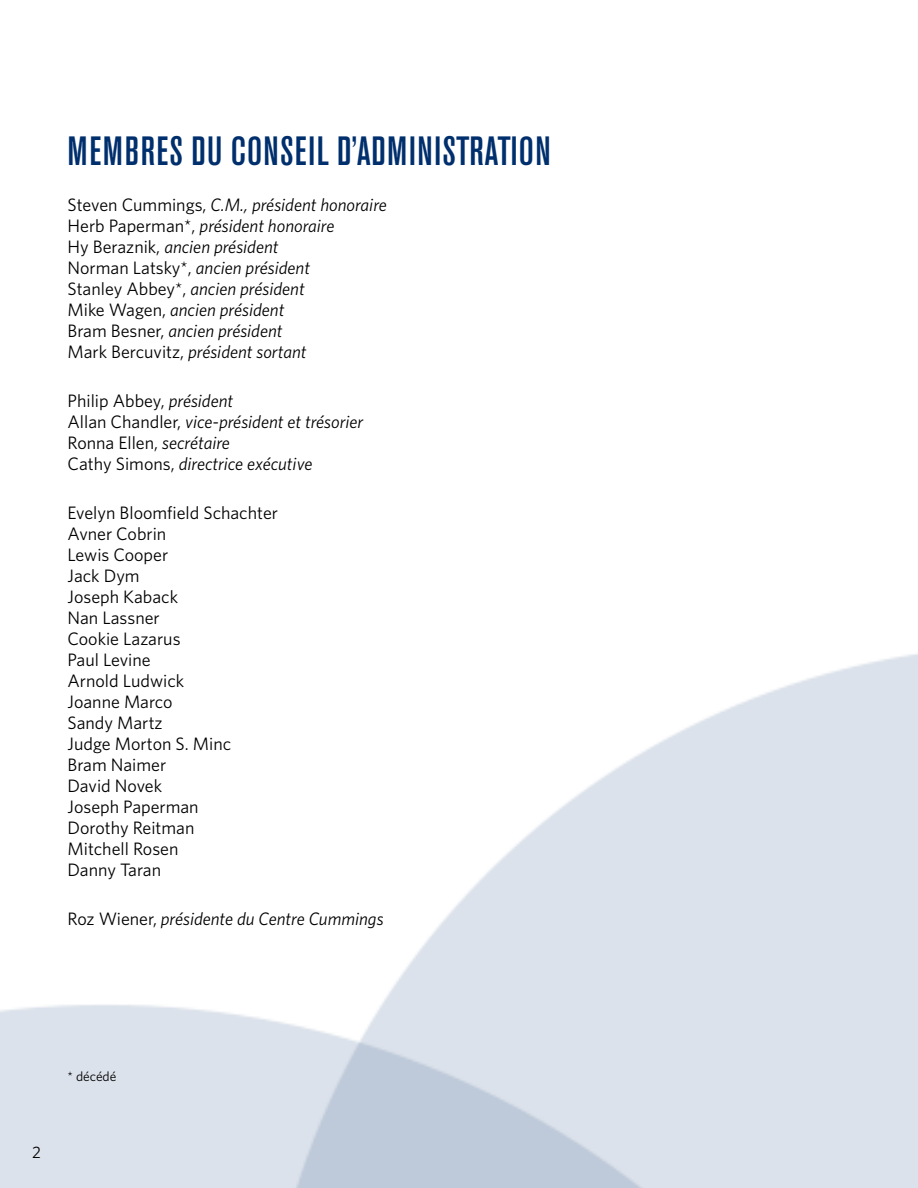
<style>
.page{position:relative;width:918px;height:1188px;background:#fff}
.page>*{position:absolute;margin:0;border:0;box-sizing:border-box;transform-origin:0 0}
.t1{font:500 condensed 40.5px "Akzidenz Grotesk BE";letter-spacing:.03em;color:#002f6d}
.t2{font:italic 18px/21px "Whitney";color:#000}
.t3{font:18px/21px "Whitney";color:#000}
.t4{font:16.5px "Whitney";color:#000}
.t5{font:13.5px "Whitney";color:#000}
.s1{font-style:normal}
</style>
<div class="page">
<h1 class="t1" style="left:68px;top:129px;width:485px">MEMBRES DU CONSEIL D’ADMINISTRATION</h1>
<p class="t2" style="left:68px;top:194px;width:321px"><span class="s1">Steven Cummings,</span> C.M., président honoraire <span class="s1">Herb Paperman*,</span> président honoraire<br><span class="s1">Hy Beraznik,</span> ancien président<br><span class="s1">Norman Latsky*,</span> ancien président<br><span class="s1">Stanley Abbey*,</span> ancien président<br><span class="s1">Mike Wagen,</span> ancien président<br><span class="s1">Bram Besner,</span> ancien président<br><span class="s1">Mark Bercuvitz,</span> président sortant</p>
<p class="t2" style="left:68px;top:390px;width:297px"><span class="s1">Philip Abbey,</span> président<br><span class="s1">Allan Chandler,</span> vice-président et trésorier <span class="s1">Ronna Ellen,</span> secrétaire<br><span class="s1">Cathy Simons,</span> directrice exécutive</p>
<p class="t3" style="left:68px;top:502px;width:212px">Evelyn Bloomfield Schachter<br>Avner Cobrin<br>Lewis Cooper<br>Jack Dym<br>Joseph Kaback<br>Nan Lassner<br>Cookie Lazarus<br>Paul Levine<br>Arnold Ludwick<br>Joanne Marco<br>Sandy Martz<br>Judge Morton S. Minc<br>Bram Naimer<br>David Novek<br>Joseph Paperman<br>Dorothy Reitman<br>Mitchell Rosen<br>Danny Taran</p>
<p class="t2" style="left:68px;top:908px;width:318px"><span class="s1">Roz Wiener,</span> présidente du Centre Cummings</p>
<p class="t4" style="left:32px;top:1141px;width:10px">2</p>
<p class="t5" style="left:68px;top:1067px;width:50px">* décédé</p>
</div>
